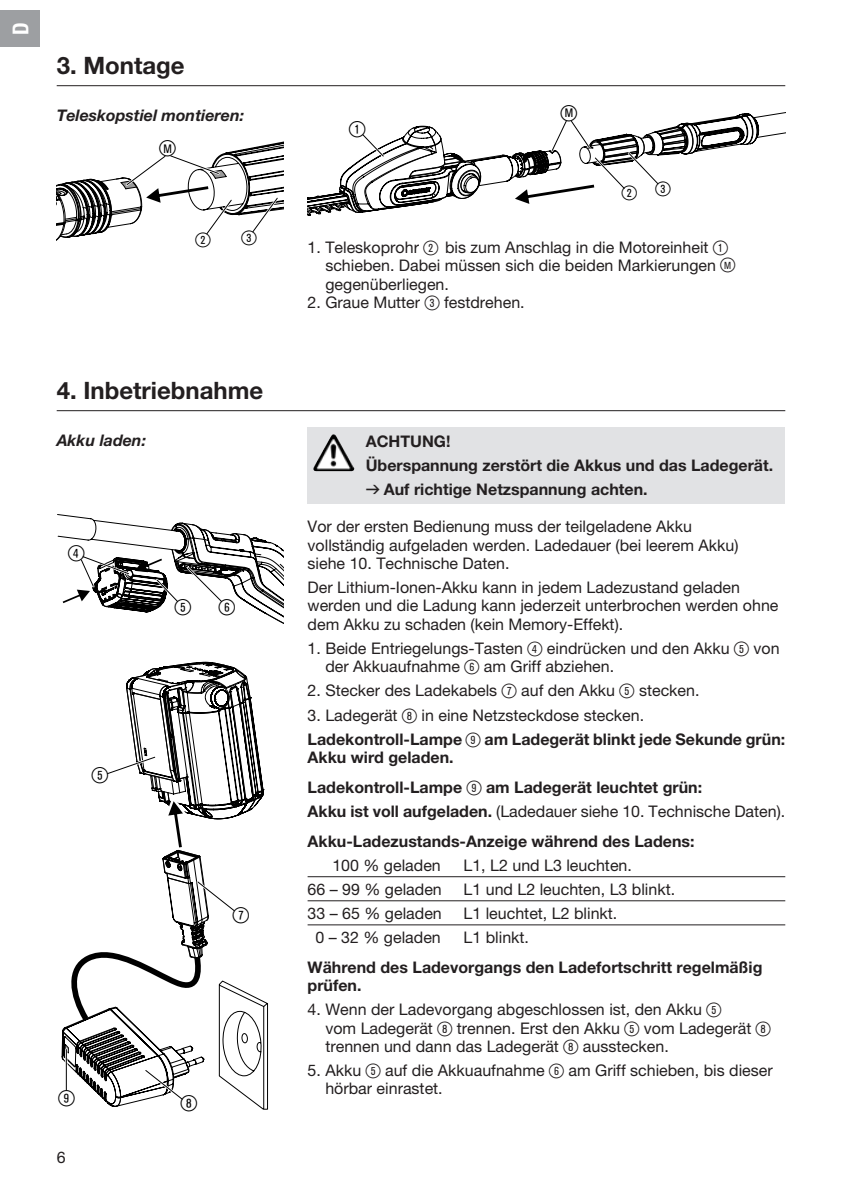
<style>
.page{position:relative;width:842px;height:1191px;background:#fff}
.page>*{position:absolute;margin:0;border:0;box-sizing:border-box;transform-origin:0 0}
.t1{font:700 24px "GARDENA Pro";color:#231f20}
.t2{font:22px "Ziffernim Kreisund Quadrat BQ";color:#000}
.t3{font:22px "GARDENA Pro Bo Cond";color:#fff}
.t4{font:20px "Ziffernim Kreisund Quadrat BQ";color:#000}
.t5{font:16px/18.4px "GARDENA Pro";color:#231f20}
.t6{font:700 16px/24px "GARDENA Pro";color:#231f20}
.t7{font:italic 700 16px "GARDENA Pro";color:#231f20}
.s1{font-family:"Ziffernim Kreisund Quadrat BQ";font-size:20px}
.s2{font-family:"Formdruck";font-weight:400}
.s3{font-weight:400}
.s4{font-family:"Ziffernim Kreisund Quadrat BQ";font-weight:400;font-size:20px}
</style>
<div class="page">
<hr style="left:57px;top:85px;width:728px;height:1px;background:#231f20">
<svg style="left:57px;top:141px;width:226px;height:100px"></svg>
<svg style="left:308px;top:112px;width:477px;height:104px"></svg>
<div style="left:308px;top:427px;width:477px;height:77px;background:#e1e2e4"></div>
<hr style="left:57px;top:410px;width:728px;height:1px;background:#231f20">
<svg style="left:57px;top:514px;width:226px;height:110px"></svg>
<svg style="left:61px;top:661px;width:207px;height:449px"></svg>
<hr style="left:65px;top:1049px;width:3px;height:41px;background:#fff">
<hr style="left:66px;top:1049px;width:1px;height:41px;background:#000">
<img style="left:315px;top:434px;width:18px;height:31px">
<hr style="left:308px;top:876px;width:477px;height:1px;background:#231f20">
<hr style="left:308px;top:900px;width:477px;height:1px;background:#231f20">
<hr style="left:308px;top:924px;width:477px;height:1px;background:#231f20">
<div style="left:0;top:11px;width:40px;height:36px;background:#9d9fa2"></div>
<h2 class="t3" style="left:7px;top:35px;width:14px;rotate:-90deg">D</h2>
<h1 class="t1" style="left:57px;top:50px;width:130px">3. Montage</h1>
<p class="t7" style="left:57px;top:105px;width:189px">Teleskopstiel montieren:</p>
<h2 class="t2" style="left:160px;top:136px;width:18px">ß<sup>M</sup></h2>
<p class="t4" style="left:196px;top:229px;width:17px">2</p>
<p class="t4" style="left:242px;top:227px;width:17px">3</p>
<h1 class="t1" style="left:57px;top:375px;width:208px">4. Inbetriebnahme</h1>
<p class="t7" style="left:57px;top:430px;width:91px">Akku laden:</p>
<h2 class="t2" style="left:68px;top:540px;width:18px">4</h2>
<h2 class="t2" style="left:175px;top:594px;width:18px">5</h2>
<h2 class="t2" style="left:219px;top:594px;width:18px">6</h2>
<h2 class="t2" style="left:92px;top:762px;width:18px">5</h2>
<h2 class="t2" style="left:233px;top:902px;width:18px">7</h2>
<h2 class="t2" style="left:58px;top:1085px;width:18px">9</h2>
<p class="t5" style="left:57px;top:1147px;width:10px">6</p>
<h2 class="t2" style="left:181px;top:1090px;width:18px">8</h2>
<h2 class="t2" style="left:349px;top:117px;width:18px">1</h2>
<h2 class="t2" style="left:561px;top:101px;width:18px">ß<sup>M</sup></h2>
<p class="t4" style="left:622px;top:179px;width:51px">2 3</p>
<p class="t5" style="left:325px;top:238px;width:412px;text-indent:-18px">1. Teleskoprohr <span class="s1">2</span> bis zum Anschlag in die Motoreinheit <span class="s1">1 </span>schieben. Dabei müssen sich die beiden Markierungen <span class="s1">ß</span><sup>M </sup>gegenüberliegen.</p>
<p class="t5" style="left:308px;top:293px;width:219px">2. Graue Mutter <span class="s1">3</span> festdrehen.</p>
<p class="t6" style="left:366px;top:429px;width:409px">ACHTUNG!<br>Überspannung zerstört die Akkus und das Ladegerät. <span class="s2">v</span> Auf richtige Netzspannung achten.</p>
<p class="t5" style="left:308px;top:517px;width:432px">Vor der ersten Bedienung muss der teilgeladene Akku vollständig aufgeladen werden. Ladedauer (bei leerem Akku) siehe 10. Technische Daten.</p>
<p class="t5" style="left:308px;top:578px;width:472px">Der Lithium-Ionen-Akku kann in jedem Ladezustand geladen werden und die Ladung kann jederzeit unterbrochen werden ohne dem Akku zu schaden (kein Memory-Effekt).</p>
<p class="t5" style="left:325px;top:639px;width:456px;text-indent:-18px">1. Beide Entriegelungs-Tasten <span class="s1">4</span> eindrücken und den Akku <span class="s1">5</span> von der Akkuaufnahme <span class="s1">6</span> am Griff abziehen.</p>
<p class="t5" style="left:308px;top:681px;width:393px">2. Stecker des Ladekabels <span class="s1">7</span> auf den Akku <span class="s1">5</span> stecken.</p>
<p class="t6" style="left:308px;top:702px;width:479px"><span class="s3">3. Ladegerät</span> <span class="s4">8</span> <span class="s3">in eine Netzsteckdose stecken.<br></span>Ladekontroll-Lampe <span class="s4">9</span> am Ladegerät blinkt jede Sekunde grün:</p>
<p class="t6" style="left:308px;top:742px;width:396px;line-height:29.8px">Akku wird geladen.<br>Ladekontroll-Lampe <span class="s4">9</span> am Ladegerät leuchtet grün:</p>
<p class="t6" style="left:308px;top:796px;width:479px;line-height:29.8px">Akku ist voll aufgeladen. <span class="s3">(Ladedauer siehe 10. Technische Daten).<br></span>Akku-Ladezustands-Anzeige während des Ladens:</p>
<p class="t5" style="left:332px;top:855px;width:110px">100 % geladen</p>
<p class="t5" style="left:463px;top:855px;width:170px">L1, L2 und L3 leuchten.</p>
<p class="t5" style="left:308px;top:879px;width:136px">66 – 99 % geladen</p>
<p class="t5" style="left:463px;top:879px;width:213px">L1 und L2 leuchten, L3 blinkt.</p>
<p class="t5" style="left:308px;top:903px;width:136px">33 – 65 % geladen</p>
<p class="t5" style="left:463px;top:903px;width:155px">L1 leuchtet, L2 blinkt.</p>
<p class="t5" style="left:315px;top:927px;width:127px">0 – 32 % geladen</p>
<p class="t5" style="left:463px;top:927px;width:67px">L1 blinkt.</p>
<p class="t6" style="left:308px;top:957px;width:456px;line-height:18.4px">Während des Ladevorgangs den Ladefortschritt regelmäßig prüfen.</p>
<p class="t5" style="left:325px;top:1000px;width:447px;text-indent:-18px">4. Wenn der Ladevorgang abgeschlossen ist, den Akku <span class="s1">5<br></span>vom Ladegerät <span class="s1">8</span> trennen. Erst den Akku <span class="s1">5</span> vom Ladegerät <span class="s1">8 </span>trennen und dann das Ladegerät <span class="s1">8</span> ausstecken.</p>
<p class="t5" style="left:325px;top:1061px;width:449px;text-indent:-18px">5. Akku <span class="s1">5</span> auf die Akkuaufnahme <span class="s1">6</span> am Griff schieben, bis dieser hörbar einrastet.</p>
</div>
